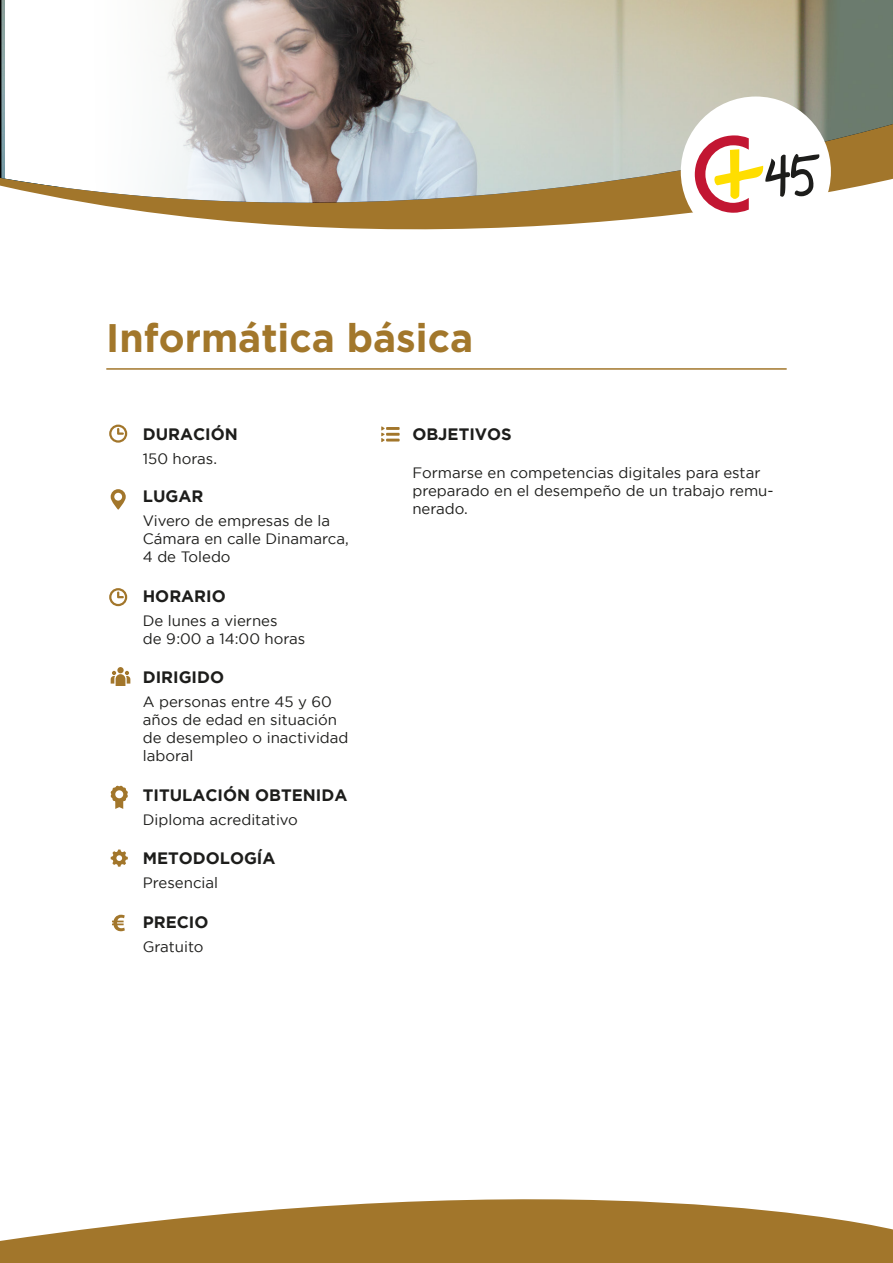
<style>
.page{position:relative;width:893px;height:1263px;background:#fff}
.page>*{position:absolute;margin:0;border:0;box-sizing:border-box;transform-origin:0 0}
.t1{font:700 39.9px "Gotham";color:#a2772b}
.t2{font:700 16.5px "Gotham";color:#1d1d1b}
.t3{font:15px/18px "Gotham";color:#1d1d1b}
</style>
<div class="page">
<svg style="left:109px;top:425px;width:18px;height:18px"></svg>
<svg style="left:109px;top:588px;width:18px;height:18px"></svg>
<hr style="left:106px;top:368px;width:681px;height:2px;background:#a2762b">
<div style="left:117px;top:667px;width:7px;height:6px;background:#a2762b;border-radius:50%"></div>
<svg style="left:111px;top:671px;width:19px;height:15px"></svg>
<svg style="left:381px;top:426px;width:19px;height:16px"></svg>
<svg style="left:112px;top:915px;width:13px;height:16px"></svg>
<svg style="left:111px;top:849px;width:17px;height:18px"></svg>
<svg style="left:111px;top:489px;width:15px;height:21px"></svg>
<img style="left:1px;top:0;width:892px;height:230px">
<svg style="left:5px;top:0;width:416px;height:206px"></svg>
<div style="left:681px;top:97px;width:150px;height:150px;background:#fff;border-radius:50%"></div>
<svg style="left:695px;top:135px;width:124px;height:78px"></svg>
<svg style="left:110px;top:785px;width:18px;height:24px"></svg>
<div style="left:115px;top:790px;width:8px;height:8px;background:#fff;border-radius:50%"></div>
<svg style="left:0;top:1199px;width:893px;height:64px;fill:#a2762b"></svg>
<h1 class="t1" style="left:106px;top:321px;width:368px">Informática básica</h1>
<p class="t2" style="left:143px;top:425px;width:97px">DURACIÓN</p>
<p class="t3" style="left:143px;top:451px;width:76px">150 horas.</p>
<p class="t2" style="left:143px;top:487px;width:62px">LUGAR</p>
<p class="t3" style="left:143px;top:513px;width:207px">Vivero de empresas de la<br>Cámara en calle Dinamarca,<br>4 de Toledo</p>
<p class="t2" style="left:143px;top:586px;width:85px">HORARIO</p>
<p class="t3" style="left:143px;top:612px;width:164px">De lunes a viernes<br>de 9:00 a 14:00 horas</p>
<p class="t2" style="left:143px;top:668px;width:83px">DIRIGIDO</p>
<p class="t3" style="left:143px;top:694px;width:207px">A personas entre 45 y 60 años de edad en situación de desempleo o inactividad laboral</p>
<p class="t2" style="left:143px;top:785px;width:206px">TITULACIÓN OBTENIDA</p>
<p class="t3" style="left:143px;top:811px;width:157px">Diploma acreditativo</p>
<p class="t2" style="left:143px;top:849px;width:134px">METODOLOGÍA</p>
<p class="t3" style="left:143px;top:875px;width:77px">Presencial</p>
<p class="t2" style="left:143px;top:913px;width:67px">PRECIO</p>
<p class="t3" style="left:143px;top:939px;width:62px">Gratuito</p>
<p class="t2" style="left:412px;top:425px;width:101px">OBJETIVOS</p>
<p class="t3" style="left:412px;top:465px;width:363px">Formarse en competencias digitales para estar preparado en el desempeño de un trabajo remu&shy;nerado.</p>
</div>
